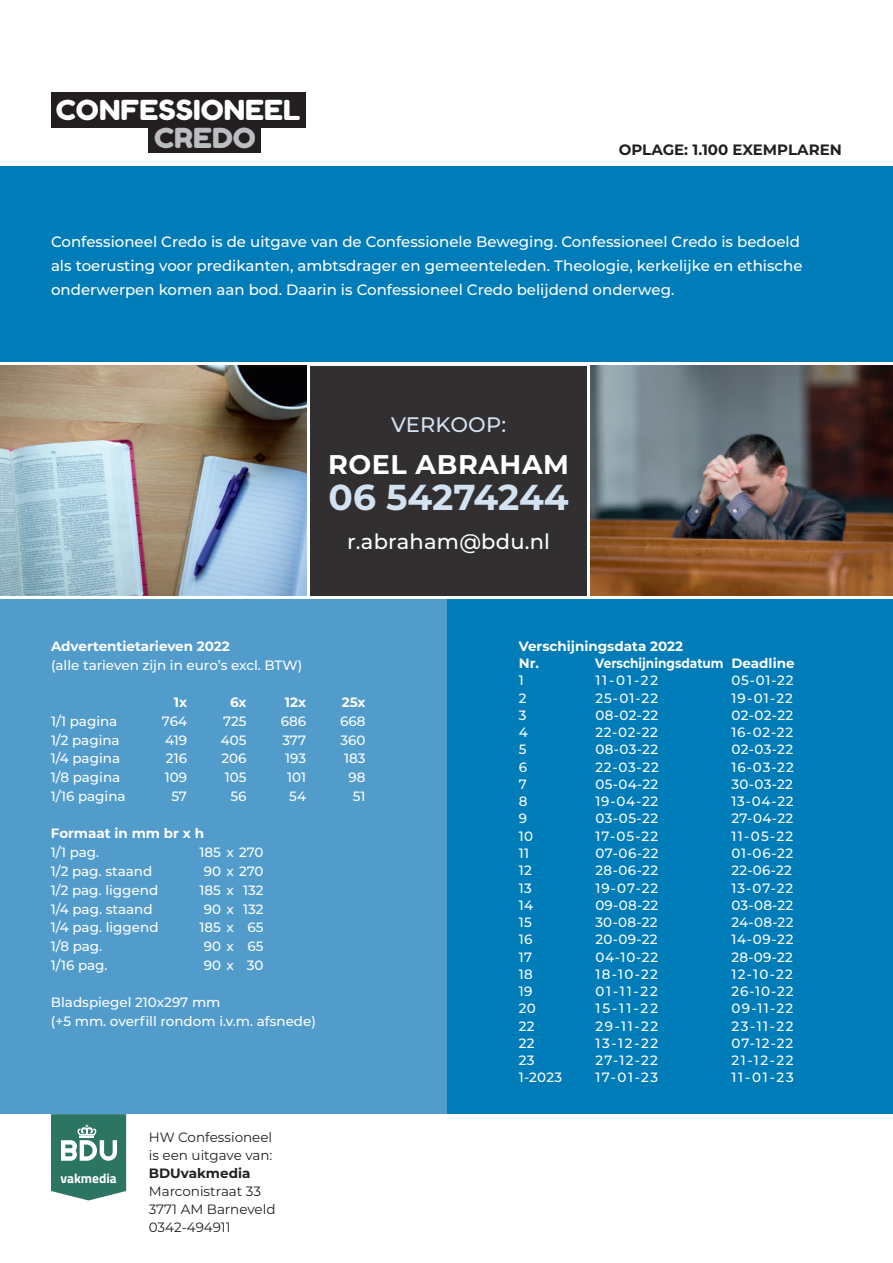
<style>
.page{position:relative;width:893px;height:1263px;background:#fff}
.page>*{position:absolute;margin:0;border:0;box-sizing:border-box;transform-origin:0 0}
.t1{font:700 36px "Montserrat";color:#d2e2f1}
.t2{font:27.6px "Fredoka One";color:#fff;scale:1.08 1}
.t3{font:27.6px "Fredoka One";color:#bcbdc0;scale:1.08 1}
.t4{font:700 27px "Montserrat";letter-spacing:.02em;color:#fff}
.t5{font:500 21px "Montserrat";letter-spacing:.01em;color:#fff}
.t6{font:500 21px "Montserrat";letter-spacing:.01em;color:#d2e2f1}
.t7{font:500 15px/24px "Montserrat";color:#fff}
.t8{font:700 15px "Montserrat";color:#231f20}
.t9{font:500 13.5px/18.8px "Montserrat";letter-spacing:.005em;color:#fff}
.t10{font:700 13.5px/17.2px "Montserrat";color:#fff}
.t11{font:13.5px/18px "Montserrat";color:#231f20}
.t12{font:700 13.5px "Montserrat";color:#fff;scale:.9 1}
.t13{font:700 13.5px "Montserrat";color:#231f20}
.t14{font:700 13.35px "Titillium Web";color:#fff}
</style>
<div class="page">
<div style="left:0;top:166px;width:893px;height:195px;background:#007cb8"></div>
<div style="left:446px;top:600px;width:447px;height:514px;background:#007cb8"></div>
<div style="left:0;top:600px;width:446px;height:514px;background:#529ccc"></div>
<img style="left:0;top:366px;width:306px;height:229px">
<img style="left:590px;top:366px;width:303px;height:229px">
<svg style="left:51px;top:1114px;width:75px;height:86px;background:#518d7e"></svg>
<div style="left:51px;top:93px;width:255px;height:35px;background:#231f20"></div>
<div style="left:149px;top:113px;width:112px;height:40px;background:#231f20"></div>
<div style="left:310px;top:366px;width:277px;height:229px;background:#312f30"></div>
<h2 class="t2" style="left:56px;top:93px;width:228px">CONFESSIONEEL</h2>
<h2 class="t3" style="left:154px;top:121px;width:96px">CREDO</h2>
<p class="t8" style="left:619px;top:139px;width:225px">OPLAGE: 1.100 EXEMPLAREN</p>
<p class="t7" style="left:51px;top:229px;width:753px">Confessioneel Credo is de uitgave van de Confessionele Beweging. Confessioneel Credo is bedoeld als toerusting voor predikanten, ambtsdrager en gemeenteleden. Theologie, kerkelijke en ethische onderwerpen komen aan bod. Daarin is Confessioneel Credo belijdend onderweg.</p>
<h3 class="t6" style="left:391px;top:410px;width:117px">VERKOOP:</h3>
<h3 class="t4" style="left:328px;top:445px;width:242px">ROEL ABRAHAM</h3>
<h1 class="t1" style="left:329px;top:471px;width:242px">06 54274244</h1>
<h3 class="t5" style="left:347px;top:527px;width:204px">r.abraham@bdu.nl</h3>
<p class="t10" style="left:51px;top:637px;width:180px">Advertentietarieven 2022</p>
<p class="t9" style="left:51px;top:655px;width:253px">(alle tarieven zijn in euro’s excl. BTW)</p>
<p class="t10" style="left:174px;top:693px;width:15px">1x</p>
<p class="t10" style="left:230px;top:693px;width:18px">6x</p>
<p class="t10" style="left:285px;top:693px;width:23px">12x</p>
<p class="t10" style="left:342px;top:693px;width:25px">25x</p>
<p class="t9" style="left:51px;top:711px;width:68px">1/1 pagina</p>
<p class="t9" style="left:162px;top:711px;width:27px">764</p>
<p class="t9" style="left:223px;top:711px;width:25px">725</p>
<p class="t9" style="left:281px;top:711px;width:27px">686</p>
<p class="t9" style="left:340px;top:711px;width:27px">668</p>
<p class="t9" style="left:51px;top:730px;width:70px">1/2 pagina</p>
<p class="t9" style="left:165px;top:730px;width:24px">419</p>
<p class="t9" style="left:221px;top:730px;width:27px">405</p>
<p class="t9" style="left:282px;top:730px;width:25px">377</p>
<p class="t9" style="left:341px;top:730px;width:27px">360</p>
<p class="t9" style="left:51px;top:749px;width:71px">1/4 pagina</p>
<p class="t9" style="left:166px;top:749px;width:23px">216</p>
<p class="t9" style="left:222px;top:749px;width:27px">206</p>
<p class="t9" style="left:285px;top:749px;width:22px">193</p>
<p class="t9" style="left:344px;top:749px;width:23px">183</p>
<p class="t9" style="left:51px;top:767px;width:71px">1/8 pagina</p>
<p class="t9" style="left:165px;top:767px;width:24px">109</p>
<p class="t9" style="left:225px;top:767px;width:23px">105</p>
<p class="t9" style="left:287px;top:767px;width:20px">101</p>
<p class="t9" style="left:349px;top:767px;width:19px">98</p>
<p class="t9" style="left:51px;top:786px;width:76px">1/16 pagina</p>
<p class="t9" style="left:171px;top:786px;width:17px">57</p>
<p class="t9" style="left:230px;top:786px;width:18px">56</p>
<p class="t9" style="left:289px;top:786px;width:18px">54</p>
<p class="t9" style="left:353px;top:786px;width:14px">51</p>
<p class="t10" style="left:51px;top:824px;width:155px">Formaat in mm br x h</p>
<p class="t9" style="left:51px;top:842px;width:50px">1/1 pag.</p>
<p class="t9" style="left:200px;top:842px;width:65px">185 x 270</p>
<p class="t9" style="left:51px;top:861px;width:103px">1/2 pag. staand</p>
<p class="t9" style="left:204px;top:861px;width:61px">90 x 270</p>
<p class="t9" style="left:51px;top:880px;width:109px">1/2 pag. liggend</p>
<p class="t9" style="left:200px;top:880px;width:65px">185 x 132</p>
<p class="t9" style="left:51px;top:899px;width:103px">1/4 pag. staand</p>
<p class="t9" style="left:204px;top:899px;width:61px">90 x 132</p>
<p class="t9" style="left:51px;top:917px;width:109px">1/4 pag. liggend</p>
<p class="t9" style="left:200px;top:917px;width:65px">185 x 65</p>
<p class="t9" style="left:51px;top:936px;width:53px">1/8 pag.</p>
<p class="t9" style="left:204px;top:936px;width:61px">90 x 65</p>
<p class="t9" style="left:51px;top:955px;width:58px">1/16 pag.</p>
<p class="t9" style="left:204px;top:955px;width:61px">90 x 30</p>
<p class="t9" style="left:51px;top:992px;width:267px">Bladspiegel 210x297 mm<br>(+5 mm. overfill rondom i.v.m. afsnede)</p>
<p class="t14" style="left:61px;top:1168px;width:58px">vakmedia</p>
<p class="t11" style="left:149px;top:1128px;width:125px">HW Confessioneel is een uitgave van:</p>
<p class="t13" style="left:149px;top:1163px;width:103px">BDUvakmedia</p>
<p class="t11" style="left:149px;top:1182px;width:128px">Marconistraat 33<br>3771 AM Barneveld<br>0342-494911</p>
<p class="t10" style="left:519px;top:637px;width:166px">Verschijningsdata 2022<br>Nr.</p>
<p class="t12" style="left:595px;top:654px;width:223px">Verschijningsdatum Deadline</p>
<p class="t9" style="left:519px;top:671px;width:6px">1</p>
<p class="t9" style="left:595px;top:671px;width:64px">11-01-22</p>
<p class="t9" style="left:731px;top:671px;width:64px">05-01-22</p>
<p class="t9" style="left:519px;top:688px;width:9px">2</p>
<p class="t9" style="left:595px;top:688px;width:64px">25-01-22</p>
<p class="t9" style="left:731px;top:688px;width:63px">19-01-22</p>
<p class="t9" style="left:519px;top:705px;width:9px">3</p>
<p class="t9" style="left:595px;top:705px;width:64px">08-02-22</p>
<p class="t9" style="left:731px;top:705px;width:63px">02-02-22</p>
<p class="t9" style="left:519px;top:722px;width:11px">4</p>
<p class="t9" style="left:595px;top:722px;width:64px">22-02-22</p>
<p class="t9" style="left:731px;top:722px;width:63px">16-02-22</p>
<p class="t9" style="left:519px;top:740px;width:9px">5</p>
<p class="t9" style="left:595px;top:740px;width:64px">08-03-22</p>
<p class="t9" style="left:731px;top:740px;width:63px">02-03-22</p>
<p class="t9" style="left:519px;top:757px;width:10px">6</p>
<p class="t9" style="left:595px;top:757px;width:65px">22-03-22</p>
<p class="t9" style="left:731px;top:757px;width:64px">16-03-22</p>
<p class="t9" style="left:519px;top:774px;width:10px">7</p>
<p class="t9" style="left:595px;top:774px;width:65px">05-04-22</p>
<p class="t9" style="left:731px;top:774px;width:63px">30-03-22</p>
<p class="t9" style="left:519px;top:791px;width:10px">8</p>
<p class="t9" style="left:595px;top:791px;width:65px">19-04-22</p>
<p class="t9" style="left:731px;top:791px;width:64px">13-04-22</p>
<p class="t9" style="left:519px;top:809px;width:10px">9</p>
<p class="t9" style="left:595px;top:809px;width:64px">03-05-22</p>
<p class="t9" style="left:731px;top:809px;width:63px">27-04-22</p>
<p class="t9" style="left:519px;top:826px;width:16px">10</p>
<p class="t9" style="left:595px;top:826px;width:64px">17-05-22</p>
<p class="t9" style="left:731px;top:826px;width:63px">11-05-22</p>
<p class="t9" style="left:519px;top:843px;width:12px">11</p>
<p class="t9" style="left:595px;top:843px;width:65px">07-06-22</p>
<p class="t9" style="left:731px;top:843px;width:63px">01-06-22</p>
<p class="t9" style="left:519px;top:860px;width:15px">12</p>
<p class="t9" style="left:595px;top:860px;width:64px">28-06-22</p>
<p class="t9" style="left:731px;top:860px;width:62px">22-06-22</p>
<p class="t9" style="left:519px;top:878px;width:14px">13</p>
<p class="t9" style="left:595px;top:878px;width:65px">19-07-22</p>
<p class="t9" style="left:731px;top:878px;width:63px">13-07-22</p>
<p class="t9" style="left:519px;top:895px;width:16px">14</p>
<p class="t9" style="left:595px;top:895px;width:64px">09-08-22</p>
<p class="t9" style="left:731px;top:895px;width:63px">03-08-22</p>
<p class="t9" style="left:519px;top:912px;width:15px">15</p>
<p class="t9" style="left:595px;top:912px;width:64px">30-08-22</p>
<p class="t9" style="left:731px;top:912px;width:64px">24-08-22</p>
<p class="t9" style="left:519px;top:929px;width:15px">16</p>
<p class="t9" style="left:595px;top:929px;width:64px">20-09-22</p>
<p class="t9" style="left:731px;top:929px;width:64px">14-09-22</p>
<p class="t9" style="left:519px;top:947px;width:15px">17</p>
<p class="t9" style="left:595px;top:947px;width:64px">04-10-22</p>
<p class="t9" style="left:731px;top:947px;width:63px">28-09-22</p>
<p class="t9" style="left:519px;top:964px;width:15px">18</p>
<p class="t9" style="left:595px;top:964px;width:64px">18-10-22</p>
<p class="t9" style="left:731px;top:964px;width:63px">12-10-22</p>
<p class="t9" style="left:519px;top:981px;width:15px">19</p>
<p class="t9" style="left:595px;top:981px;width:64px">01-11-22</p>
<p class="t9" style="left:731px;top:981px;width:64px">26-10-22</p>
<p class="t9" style="left:519px;top:998px;width:18px">20</p>
<p class="t9" style="left:595px;top:998px;width:64px">15-11-22</p>
<p class="t9" style="left:731px;top:998px;width:63px">09-11-22</p>
<p class="t9" style="left:519px;top:1016px;width:17px">22</p>
<p class="t9" style="left:595px;top:1016px;width:64px">29-11-22</p>
<p class="t9" style="left:731px;top:1016px;width:64px">23-11-22</p>
<p class="t9" style="left:519px;top:1033px;width:17px">22</p>
<p class="t9" style="left:595px;top:1033px;width:65px">13-12-22</p>
<p class="t9" style="left:731px;top:1033px;width:63px">07-12-22</p>
<p class="t9" style="left:519px;top:1050px;width:17px">23</p>
<p class="t9" style="left:595px;top:1050px;width:64px">27-12-22</p>
<p class="t9" style="left:731px;top:1050px;width:64px">21-12-22</p>
<p class="t9" style="left:519px;top:1067px;width:45px">1-2023</p>
<p class="t9" style="left:595px;top:1067px;width:64px">17-01-23</p>
<p class="t9" style="left:731px;top:1067px;width:64px">11-01-23</p>
</div>
